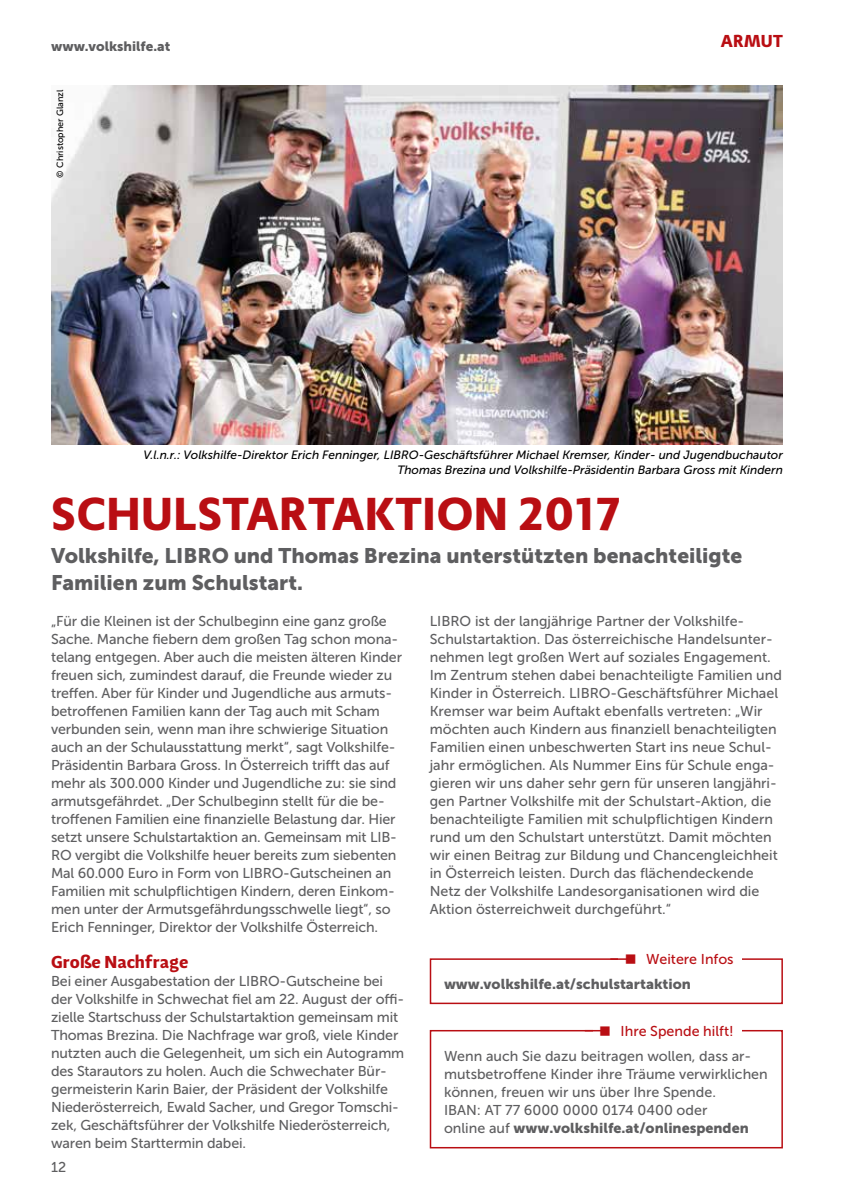
<style>
.page{position:relative;width:851px;height:1191px;background:#fff}
.page>*{position:absolute;margin:0;border:0;box-sizing:border-box;transform-origin:0 0}
.t1{font:700 48px "Adagio Sans";letter-spacing:.01em;color:#b90e13}
.t2{font:21px/27px "Museo Sans 900";color:#5e5e60}
.t3{font:700 18px "Adagio Sans";color:#b90e13}
.t4{font:14.25px/18px "Museo Sans 500";letter-spacing:-.01em;color:#5e5e60}
.t5{font:14.25px "Museo Sans 900";color:#5e5e60}
.t6{font:14.25px "Museo Sans 500";color:#b90e13}
.t7{font:13.5px "Museo Sans 900";color:#5e5e60}
.t8{font:italic 12px/15px "Museo Sans 500";color:#000;text-align:right}
.t9{font:9px "Museo Sans 500";color:#000}
.s1{font-family:"Museo Sans 500"}
</style>
<div class="page">
<div style="left:429px;top:1030px;width:353px;height:118px;border:2px solid #b90e13"></div>
<div style="left:593px;top:1022px;width:149px;height:17px;background:#fff"></div>
<img style="left:51px;top:85px;width:731px;height:360px">
<div style="left:429px;top:958px;width:353px;height:46px;border:2px solid #b90e13"></div>
<div style="left:618px;top:951px;width:124px;height:16px;background:#fff"></div>
<hr style="left:610px;top:958px;width:20px;height:2px;background:#b90e13">
<svg style="left:584px;top:1029px;width:21px;height:4px"></svg>
<p class="t7" style="left:51px;top:38px;width:121px">www.volkshilfe.at</p>
<p class="t3" style="left:720px;top:29px;width:63px">ARMUT</p>
<p class="t9" style="left:55px;top:178px;width:90px;rotate:-90deg">© Christopher Glanzl</p>
<p class="t8" style="left:144px;top:447px;width:640px">V.l.n.r.: Volkshilfe-Direktor Erich Fenninger, LIBRO-Geschäftsführer Michael Kremser, Kinder- und Jugendbuchautor<br>Thomas Brezina und Volkshilfe-Präsidentin Barbara Gross mit Kindern</p>
<h1 class="t1" style="left:51px;top:481px;width:570px">SCHULSTARTAKTION 2017</h1>
<h2 class="t2" style="left:51px;top:541px;width:692px">Volkshilfe, LIBRO und Thomas Brezina unterstützten benachteiligte<br>Familien zum Schulstart.</h2>
<p class="t4" style="left:51px;top:612px;width:352px">„Für die Kleinen ist der Schulbeginn eine ganz große Sache. Manche fiebern dem großen Tag schon mona&shy;telang entgegen. Aber auch die meisten älteren Kinder freuen sich, zumindest darauf, die Freunde wieder zu treffen. Aber für Kinder und Jugendliche aus armuts&shy;betroffenen Familien kann der Tag auch mit Scham verbunden sein, wenn man ihre schwierige Situation auch an der Schulausstattung merkt“, sagt Volkshilfe-Präsidentin Barbara Gross. In Österreich trifft das auf mehr als 300.000 Kinder und Jugendliche zu: sie sind armutsgefährdet. „Der Schulbeginn stellt für die be&shy;troffenen Familien eine finanzielle Belastung dar. Hier setzt unsere Schulstartaktion an. Gemeinsam mit LIB-RO vergibt die Volkshilfe heuer bereits zum siebenten Mal 60.000 Euro in Form von LIBRO-Gutscheinen an Familien mit schulpflichtigen Kindern, deren Einkom&shy;men unter der Armutsgefährdungsschwelle liegt“, so Erich Fenninger, Direktor der Volkshilfe Österreich.</p>
<p class="t3" style="left:51px;top:950px;width:139px">Große Nachfrage</p>
<p class="t4" style="left:51px;top:972px;width:354px">Bei einer Ausgabestation der LIBRO-Gutscheine bei der Volkshilfe in Schwechat fiel am 22. August der offi&shy;zielle Startschuss der Schulstartaktion gemeinsam mit Thomas Brezina. Die Nachfrage war groß, viele Kinder nutzten auch die Gelegenheit, um sich ein Autogramm des Starautors zu holen. Auch die Schwechater Bür&shy;germeisterin Karin Baier, der Präsident der Volkshilfe Niederösterreich, Ewald Sacher, und Gregor Tomschi&shy;zek, Geschäftsführer der Volkshilfe Niederösterreich, waren beim Starttermin dabei.</p>
<p class="t4" style="left:51px;top:1158px;width:17px">12</p>
<p class="t4" style="left:429px;top:612px;width:353px">LIBRO ist der langjährige Partner der Volkshilfe-Schulstartaktion. Das österreichische Handelsunter&shy;nehmen legt großen Wert auf soziales Engagement.<br>Im Zentrum stehen dabei benachteiligte Familien und Kinder in Österreich. LIBRO-Geschäftsführer Michael Kremser war beim Auftakt ebenfalls vertreten: „Wir möchten auch Kindern aus finanziell benachteiligten Familien einen unbeschwerten Start ins neue Schul&shy;jahr ermöglichen. Als Nummer Eins für Schule enga&shy;gieren wir uns daher sehr gern für unseren langjähri&shy;gen Partner Volkshilfe mit der Schulstart-Aktion, die benachteiligte Familien mit schulpflichtigen Kindern rund um den Schulstart unterstützt. Damit möchten wir einen Beitrag zur Bildung und Chancengleichheit in Österreich leisten. Durch das flächendeckende Netz der Volkshilfe Landesorganisationen wird die Aktion österreichweit durchgeführt.“</p>
<p class="t6" style="left:646px;top:951px;width:89px">Weitere Infos</p>
<p class="t5" style="left:444px;top:975px;width:248px">www.volkshilfe.at/schulstartaktion</p>
<p class="t6" style="left:620px;top:1023px;width:114px">Ihre Spende hilft!</p>
<p class="t4" style="left:444px;top:1046px;width:325px">Wenn auch Sie dazu beitragen wollen, dass ar&shy;mutsbetroffene Kinder ihre Träume verwirklichen können, freuen wir uns über Ihre Spende.<br>IBAN: AT 77 6000 0000 0174 0400 oder</p>
<p class="t5" style="left:444px;top:1119px;width:306px"><span class="s1">online auf</span> www.volkshilfe.at/onlinespenden</p>
</div>
